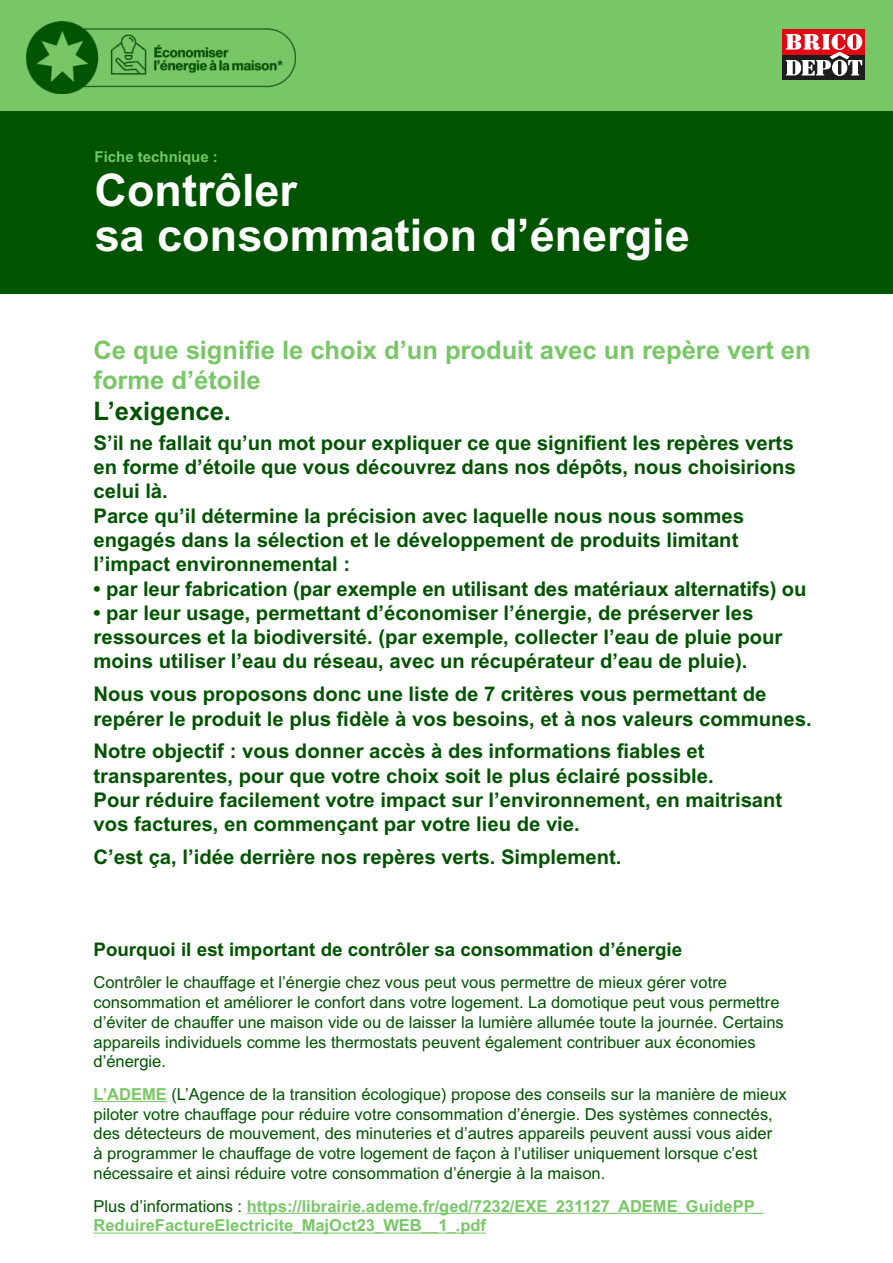
<style>
.page{position:relative;width:893px;height:1263px;background:#fff}
.page>*{position:absolute;margin:0;border:0;box-sizing:border-box;transform-origin:0 0}
.t1{font:700 45px/45px "Arial MT Std";color:#fff}
.t2{font:700 25.5px/30.6px "Arial MT Std";color:#78c766}
.t3{font:700 25.5px "Arial MT Std";color:#005400}
.t4{font:700 20.25px/24.3px "Arial MT Std";color:#005400}
.t5{font:700 18.75px "Arial MT Std";color:#005400}
.t6{font:16.5px/19.8px "Arial MT Std";color:#005400}
.t7{font:700 16.5px/19.8px "Arial MT Std";color:#78c766}
.t8{font:700 15px "Arial MT Std";color:#78c766}
.s1{font-weight:700;color:#78c766}
.s2{font-weight:400;color:#005400}
</style>
<div class="page">
<div style="left:0;top:110px;width:893px;height:184px;background:#005400"></div>
<div style="left:0;top:0;width:893px;height:111px;background:#78c766"></div>
<div style="left:782px;top:55px;width:83px;height:25px;background:#1d1d1b"></div>
<div style="left:782px;top:29px;width:83px;height:26px;background:#e30614"></div>
<svg style="left:786px;top:34px;width:76px;height:42px"></svg>
<img style="left:26px;top:21px;width:270px;height:72px">
<hr style="left:94px;top:1101px;width:73px;height:1px;background:#78c766">
<hr style="left:247px;top:1213px;width:516px;height:1px;background:#78c766">
<hr style="left:94px;top:1233px;width:392px;height:1px;background:#78c766">
<p class="t8" style="left:95px;top:148px;width:125px">Fiche technique :</p>
<h1 class="t1" style="left:95px;top:167px;width:597px">Contrôler<br>sa consommation d’énergie</h1>
<p class="t2" style="left:94px;top:334px;width:719px">Ce que signifie le choix d’un produit avec un repère vert en forme d’étoile</p>
<p class="t3" style="left:94px;top:396px;width:139px">L’exigence.</p>
<p class="t4" style="left:94px;top:430px;width:704px">S’il ne fallait qu’un mot pour expliquer ce que signifient les repères verts en forme d’étoile que vous découvrez dans nos dépôts, nous choisirions celui là.<br>Parce qu’il détermine la précision avec laquelle nous nous sommes engagés dans la sélection et le développement de produits limitant l’impact environnemental :</p>
<p class="t4" style="left:94px;top:576px;width:714px">• par leur fabrication (par exemple en utilisant des matériaux alternatifs) ou</p>
<p class="t4" style="left:94px;top:600px;width:690px">• par leur usage, permettant d’économiser l’énergie, de préserver les ressources et la biodiversité. (par exemple, collecter l’eau de pluie pour moins utiliser l’eau du réseau, avec un récupérateur d’eau de pluie).</p>
<p class="t4" style="left:94px;top:682px;width:720px">Nous vous proposons donc une liste de 7 critères vous permettant de repérer le produit le plus fidèle à vos besoins, et à nos valeurs communes.</p>
<p class="t4" style="left:94px;top:739px;width:690px">Notre objectif : vous donner accès à des informations fiables et transparentes, pour que votre choix soit le plus éclairé possible.<br>Pour réduire facilement votre impact sur l’environnement, en maitrisant vos factures, en commençant par votre lieu de vie.</p>
<p class="t4" style="left:94px;top:844px;width:529px">C’est ça, l’idée derrière nos repères verts. Simplement.</p>
<p class="t5" style="left:94px;top:938px;width:590px">Pourquoi il est important de contrôler sa consommation d’énergie</p>
<p class="t6" style="left:94px;top:972px;width:692px">Contrôler le chauffage et l’énergie chez vous peut vous permettre de mieux gérer votre consommation et améliorer le confort dans votre logement. La domotique peut vous permettre d’éviter de chauffer une maison vide ou de laisser la lumière allumée toute la journée. Certains appareils individuels comme les thermostats peuvent également contribuer aux économies d’énergie.</p>
<p class="t6" style="left:94px;top:1084px;width:695px"><span class="s1">L’ADEME</span> (L’Agence de la transition écologique) propose des conseils sur la manière de mieux piloter votre chauffage pour réduire votre consommation d’énergie. Des systèmes connectés, des détecteurs de mouvement, des minuteries et d’autres appareils peuvent aussi vous aider<br>à programmer le chauffage de votre logement de façon à l’utiliser uniquement lorsque c’est nécessaire et ainsi réduire votre consommation d’énergie à la maison.</p>
<p class="t7" style="left:94px;top:1196px;width:671px"><span class="s2">Plus d’informations :</span> https://librairie.ademe.fr/ged/7232/EXE_231127_ADEME_GuidePP_<br>ReduireFactureElectricite_MajOct23_WEB__1_.pdf</p>
</div>
